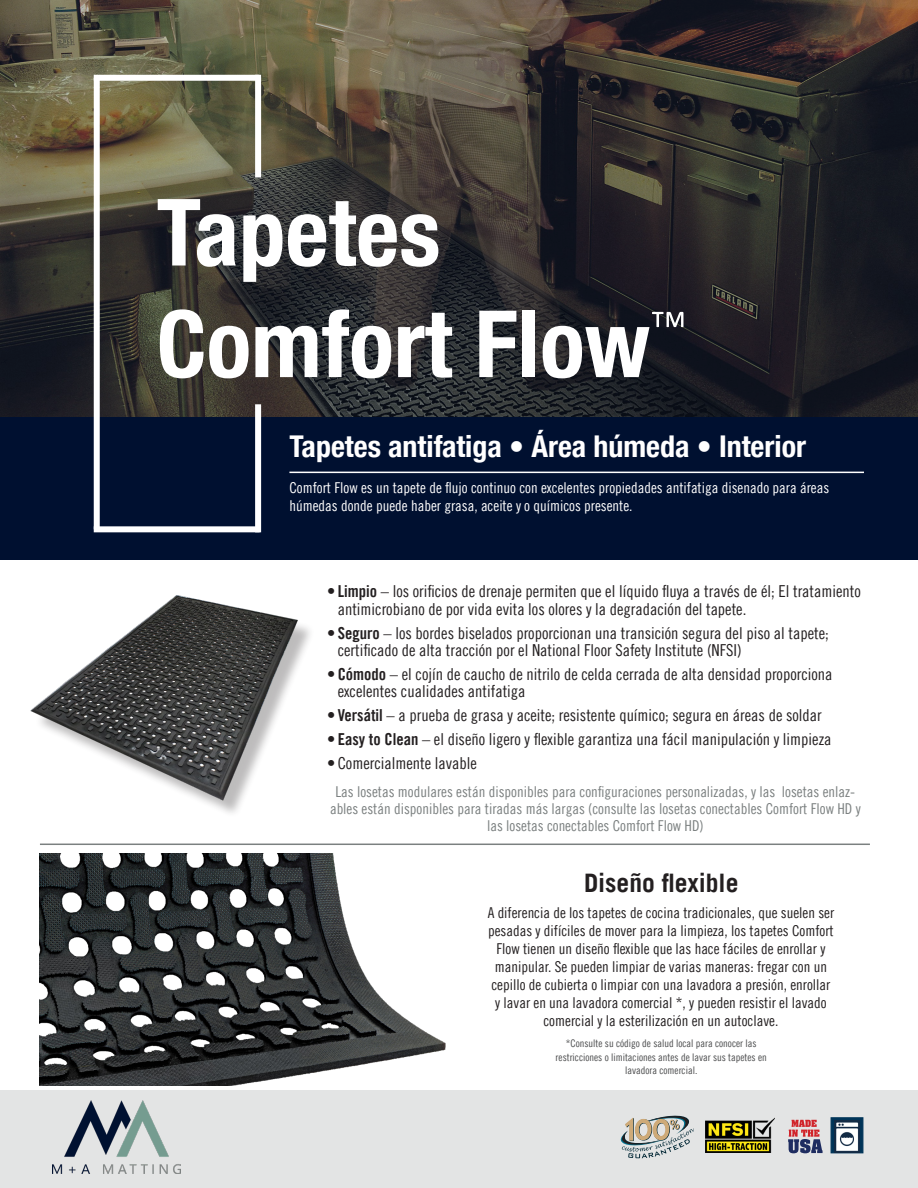
<style>
.page{position:relative;width:918px;height:1188px;background:#fff}
.page>*{position:absolute;margin:0;border:0;box-sizing:border-box;transform-origin:0 0}
.t1{font:700 condensed 93px "Helvetica Neue LT Pro";color:#fff}
.t2{font:700 condensed 30px "Helvetica Neue LT Pro";color:#fff}
.t3{font:700 25.5px "Trade Gothic LT Pro";color:#231f20}
.Bullet_Point_Body{font:16.5px/17.2px "Trade Gothic LT Pro Cn 18";color:#231f20}
.t4{font:15px/18px "Trade Gothic LT Pro Cn 18";color:#231f20;text-align:center}
.t5{font:15px/17.2px "Trade Gothic LT Pro Cn 18";color:#7b8080;text-align:center}
.t6{font:15px/18px "Trade Gothic LT Pro Cn 18";color:#fff}
.t7{font:10.5px/13.5px "Trade Gothic LT Pro Cn 18";color:#4b4c4d;text-align:center}
.s1{font-family:"Trade Gothic LT Pro Bd Cn 20"}
</style>
<div class="page">
<div style="left:0;top:418px;width:918px;height:142px;background:#001030"></div>
<svg style="left:0;top:0;width:918px;height:418px;background:#393631"></svg>
<div style="left:255px;top:404px;width:6px;height:128px;background:#fff"></div>
<div style="left:94px;top:526px;width:166px;height:6px;background:#fff"></div>
<div style="left:94px;top:78px;width:6px;height:451px;background:#fff"></div>
<div style="left:255px;top:75px;width:6px;height:103px;background:#fff"></div>
<div style="left:94px;top:75px;width:165px;height:6px;background:#fff"></div>
<hr style="left:289px;top:472px;width:575px;height:1px;background:#fff">
<img style="left:30px;top:595px;width:280px;height:218px">
<hr style="left:40px;top:844px;width:830px;height:1px;background:#7b8080">
<div style="left:0;top:1091px;width:918px;height:97px;background:#e3e4e4"></div>
<img style="left:53px;top:1100px;width:127px;height:74px">
<svg style="left:620px;top:1115px;width:74px;height:43px"></svg>
<img style="left:706px;top:1117px;width:69px;height:36px">
<svg style="left:788px;top:1120px;width:35px;height:33px"></svg>
<svg style="left:831px;top:1117px;width:32px;height:36px"></svg>
<img style="left:835px;top:1121px;width:24px;height:31px">
<img style="left:40px;top:853px;width:406px;height:232px">
<p class="t1" style="left:157px;top:177px;width:285px">Tapetes</p>
<p class="t1" style="left:157px;top:288px;width:533px">Comfort Flow<sup>™</sup></p>
<p class="t2" style="left:289px;top:428px;width:518px">Tapetes antifatiga • Área húmeda • Interior</p>
<p class="t6" style="left:289px;top:479px;width:541px">Comfort Flow es un tapete de flujo continuo con excelentes propiedades antifatiga disenado para áreas húmedas donde puede haber grasa, aceite y o químicos presente.</p>
<p class="Bullet_Point_Body" style="left:338px;top:583px;width:525px;text-indent:-10px">• <span class="s1">Limpio</span> – los orificios de drenaje permiten que el líquido fluya a través de él; El tratamiento antimicrobiano de por vida evita los olores y la degradación del tapete.</p>
<p class="Bullet_Point_Body" style="left:338px;top:624px;width:493px;text-indent:-10px">• <span class="s1">Seguro</span> – los bordes biselados proporcionan una transición segura del piso al tapete; certificado de alta tracción por el National Floor Safety Institute (NFSI)</p>
<p class="Bullet_Point_Body" style="left:338px;top:665px;width:496px;text-indent:-10px">• <span class="s1">Cómodo</span> – el cojín de caucho de nitrilo de celda cerrada de alta densidad proporciona excelentes cualidades antifatiga</p>
<p class="Bullet_Point_Body" style="left:327px;top:706px;width:496px">• <span class="s1">Versátil</span> – a prueba de grasa y aceite; resistente químico; segura en áreas de soldar</p>
<p class="Bullet_Point_Body" style="left:327px;top:730px;width:506px">• <span class="s1">Easy to Clean</span> – el diseño ligero y flexible garantiza una fácil manipulación y limpieza</p>
<p class="Bullet_Point_Body" style="left:327px;top:754px;width:151px">• Comercialmente lavable</p>
<p class="t5" style="left:330px;top:782px;width:532px">Las losetas modulares están disponibles para configuraciones personalizadas, y las losetas enlaz&shy;ables están disponibles para tiradas más largas (consulte las losetas conectables Comfort Flow HD y las losetas conectables Comfort Flow HD)</p>
<p class="t3" style="left:584px;top:867px;width:156px">Diseño flexible</p>
<p class="t4" style="left:488px;top:903px;width:348px">A diferencia de los tapetes de cocina tradicionales, que suelen ser pesadas y difíciles de mover para la limpieza, los tapetes Comfort Flow tienen un diseño flexible que las hace fáciles de enrollar y manipular. Se pueden limpiar de varias maneras: fregar con un cepillo de cubierta o limpiar con una lavadora a presión, enrollar y lavar en una lavadora comercial *, y pueden resistir el lavado comercial y la esterilización en un autoclave.</p>
<p class="t7" style="left:556px;top:1037px;width:213px">*Consulte su código de salud local para conocer las restricciones o limitaciones antes de lavar sus tapetes en lavadora comercial.</p>
</div>
